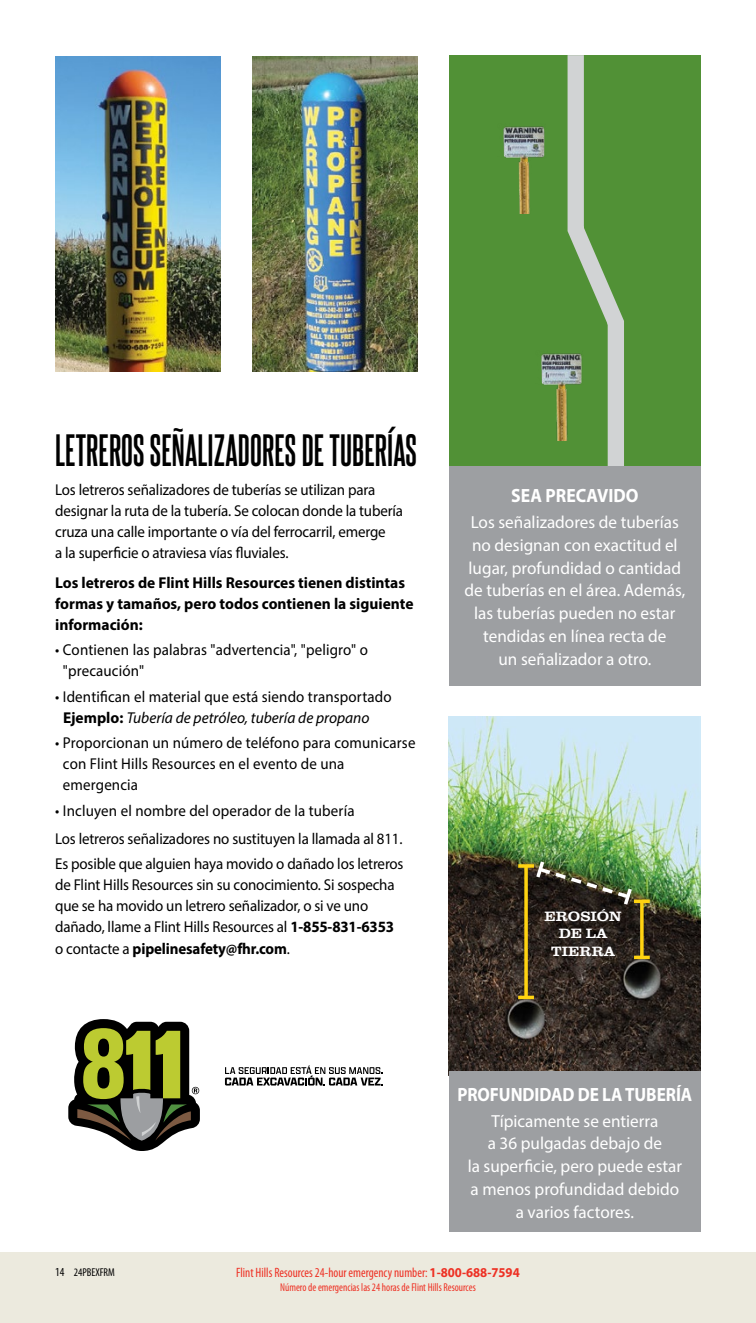
<style>
.page{position:relative;width:756px;height:1323px;background:#fff}
.page>*{position:absolute;margin:0;border:0;box-sizing:border-box;transform-origin:0 0}
.t1{font:700 38.5px "Steelfish Rg";letter-spacing:.005em;color:#000;scale:.95 1}
.t2{font:700 19.25px "Myriad Pro";letter-spacing:-.005em;color:#fff;scale:.9 1}
.t3{font:700 19.25px "Myriad Pro";letter-spacing:-.005em;color:#fff;scale:.92 1}
.t4{font:17.5px/22.8px "Myriad Pro";color:#fff;text-align:center}
.t5{font:15.75px/21px "Myriad Pro";letter-spacing:-.01em;color:#000;scale:.95 1}
.t6{font:15.75px/21px "Myriad Pro";letter-spacing:.01em;color:#000;scale:.95 1}
.t7{font:700 15.75px/21px "Myriad Pro";color:#000}
.t8{font:500 14px/17.5px "Clarendon URW Ext Wid";color:#fff;text-align:center}
.t9{font:condensed 13.65px "Myriad Pro";color:#ee3124;scale:.94 1}
.t10{font:condensed 11.38px "Myriad Pro";color:#ee3124;scale:.94 1}
.t11{font:condensed 11.38px "Myriad Pro";color:#000}
.s1{font-weight:700}
.s2{font-style:italic}
.s3{font-size:12.25px}
.s4{font-weight:700;font-stretch:normal}
</style>
<div class="page">
<div style="left:449px;top:55px;width:252px;height:411px;background:#519136"></div>
<svg style="left:559px;top:55px;width:65px;height:411px"></svg>
<img style="left:503px;top:126px;width:42px;height:88px">
<img style="left:541px;top:351px;width:55px;height:89px">
<div style="left:449px;top:466px;width:252px;height:219px;background:#9d9fa2"></div>
<img style="left:449px;top:717px;width:252px;height:354px">
<svg style="left:524px;top:868px;width:4px;height:128px"></svg>
<hr style="left:518px;top:996px;width:16px;height:3px;background:#ffd311">
<svg style="left:518px;top:864px;width:16px;height:4px"></svg>
<svg style="left:640px;top:903px;width:4px;height:53px"></svg>
<hr style="left:634px;top:956px;width:16px;height:3px;background:#ffd311">
<hr style="left:634px;top:900px;width:16px;height:3px;background:#ffd311">
<img style="left:534px;top:858px;width:101px;height:51px">
<div style="left:449px;top:1071px;width:252px;height:160px;background:#9d9fa2"></div>
<img style="left:55px;top:57px;width:165px;height:315px">
<img style="left:252px;top:57px;width:165px;height:315px">
<svg style="left:68px;top:1019px;width:132px;height:132px"></svg>
<svg style="left:225px;top:1066px;width:158px;height:20px"></svg>
<div style="left:0;top:1252px;width:756px;height:71px;background:#eceade"></div>
<h1 class="t1" style="left:55px;top:427px;width:382px">LETREROS SEÑALIZADORES DE TUBERÍAS</h1>
<p class="t5" style="left:55px;top:479px;width:368px">Los letreros señalizadores de tuberías se utilizan para designar la ruta de la tubería. Se colocan donde la tubería cruza una calle importante o vía del ferrocarril, emerge<br>a la superficie o atraviesa vías fluviales.</p>
<p class="t7" style="left:55px;top:572px;width:360px">Los letreros de Flint Hills Resources tienen distintas formas y tamaños, pero todos contienen la siguiente información:</p>
<p class="t6" style="left:63px;top:639px;width:322px;text-indent:-8px">• Contienen las palabras "advertencia", "peligro" o "precaución"</p>
<p class="t6" style="left:63px;top:686px;width:347px;text-indent:-8px">• Identifican el material que está siendo transportado<br><span class="s1">Ejemplo:</span> <span class="s2">Tubería de petróleo, tubería de propano</span></p>
<p class="t6" style="left:63px;top:732px;width:373px;text-indent:-8px">• Proporcionan un número de teléfono para comunicarse con Flint Hills Resources en el evento de una emergencia</p>
<p class="t5" style="left:55px;top:796px;width:367px;line-height:28.9px">• Incluyen el nombre del operador de la tubería<br>Los letreros señalizadores no sustituyen la llamada al 811.</p>
<p class="t5" style="left:55px;top:853px;width:368px">Es posible que alguien haya movido o dañado los letreros de Flint Hills Resources sin su conocimiento. Si sospecha que se ha movido un letrero señalizador, o si ve uno dañado, llame a Flint Hills Resources al <span class="s1">1-855-831-6353 </span>o contacte a <span class="s1">pipelinesafety@fhr.com</span>.</p>
<p class="t3" style="left:511px;top:483px;width:140px">SEA PRECAVIDO</p>
<p class="t4" style="left:464px;top:511px;width:222px">Los señalizadores de tuberías no designan con exactitud el lugar, profundidad o cantidad de tuberías en el área. Además, las tuberías pueden no estar tendidas en línea recta de<br>un señalizador a otro.</p>
<p class="t8" style="left:544px;top:907px;width:79px">EROSIÓN<br>DE LA<br>TIERRA</p>
<p class="t2" style="left:457px;top:1082px;width:262px">PROFUNDIDAD DE LA TUBERÍA</p>
<p class="t4" style="left:468px;top:1109px;width:216px">Típicamente se entierra<br>a 36 pulgadas debajo de<br>la superficie, pero puede estar a menos profundidad debido a varios factores.</p>
<p class="t11" style="left:55px;top:1265px;width:61px"><span class="s3">14</span> 24PBEXFRM</p>
<p class="t9" style="left:236px;top:1264px;width:303px">Flint Hills Resources 24-hour emergency number: <span class="s4">1-800-688-7594</span></p>
<p class="t10" style="left:280px;top:1280px;width:210px">Número de emergencias las 24 horas de Flint Hills Resources</p>
</div>
